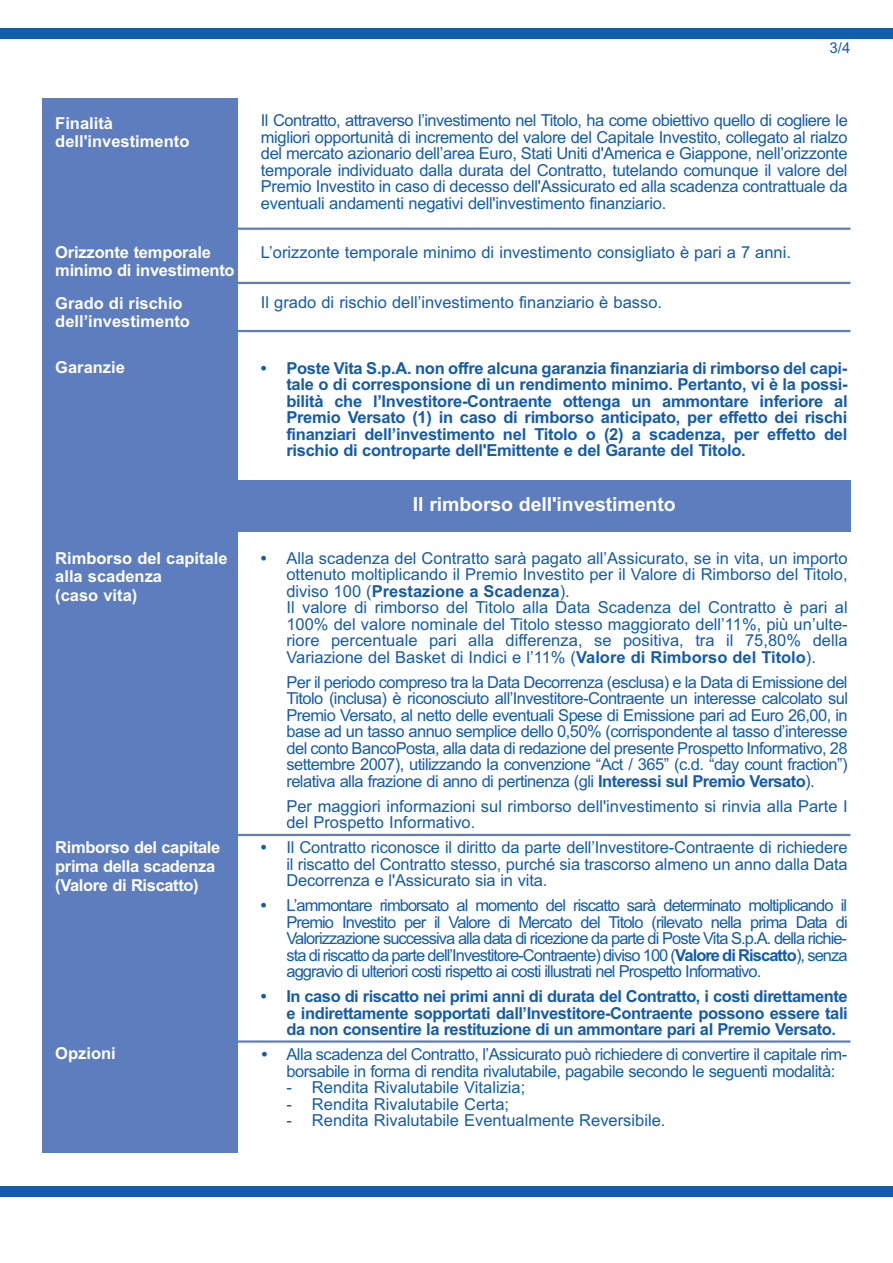
<style>
.page{position:relative;width:893px;height:1263px;background:#fff}
.page>*{position:absolute;margin:0;border:0;box-sizing:border-box;transform-origin:0 0}
.t1{font:700 19.5px "Arial";letter-spacing:-.005em;color:#fff}
.t2{font:16.5px/16.5px "Arial";color:#135cab;text-align:justify}
.t3{font:700 16.5px/16.5px "Arial";letter-spacing:-.03em;color:#135cab;text-align:justify}
.t4{font:700 16.5px/18.8px "Arial";color:#fff}
.t5{font:16.5px/16.5px "Arial";letter-spacing:-.03em;color:#135cab}
.t6{font:700 16.5px/18.8px "Arial";letter-spacing:-.02em;color:#fff}
.t7{font:15px "Arial";color:#135cab}
.s1{font-weight:700}
.s2{font-weight:700;font-style:italic}
</style>
<div class="page">
<div style="left:43px;top:98px;width:195px;height:1054px;background:#5d7dbe"></div>
<div style="left:238px;top:480px;width:612px;height:51px;background:#5d7dbe"></div>
<hr style="left:237px;top:228px;width:613px;height:2px;background:#5d7dbe">
<hr style="left:237px;top:282px;width:613px;height:2px;background:#5d7dbe">
<hr style="left:237px;top:330px;width:613px;height:2px;background:#5d7dbe">
<hr style="left:237px;top:834px;width:613px;height:2px;background:#5d7dbe">
<hr style="left:237px;top:1040px;width:613px;height:3px;background:#5d7dbe">
<div style="left:0;top:1186px;width:893px;height:11px;background:#135cab"></div>
<div style="left:0;top:28px;width:893px;height:10px;background:#135cab"></div>
<p class="t4" style="left:55px;top:113px;width:136px">Finalità dell'investimento</p>
<p class="t4" style="left:55px;top:242px;width:181px">Orizzonte temporale minimo di investimento</p>
<p class="t4" style="left:55px;top:293px;width:136px">Grado di rischio dell’investimento</p>
<p class="t4" style="left:55px;top:358px;width:71px">Garanzie</p>
<p class="t4" style="left:55px;top:549px;width:174px">Rimborso del capitale alla scadenza<br>(caso vita)</p>
<p class="t6" style="left:55px;top:838px;width:167px">Rimborso del capitale prima della scadenza (Valore di Riscatto)</p>
<p class="t4" style="left:55px;top:1044px;width:62px">Opzioni</p>
<p class="t7" style="left:830px;top:39px;width:22px">3/4</p>
<p class="t2" style="left:261px;top:112px;width:589px">Il Contratto, attraverso l’investimento nel Titolo, ha come obiettivo quello di cogliere le migliori opportunità di incremento del valore del Capitale Investito, collegato al rialzo del mercato azionario dell’area Euro, Stati Uniti d'America e Giappone, nell’orizzonte temporale individuato dalla durata del Contratto, tutelando comunque il valore del Premio Investito in caso di decesso dell'Assicurato ed alla scadenza contrattuale da eventuali andamenti negativi dell'investimento finanziario.</p>
<p class="t2" style="left:261px;top:244px;width:532px">L’orizzonte temporale minimo di investimento consigliato è pari a 7 anni.</p>
<p class="t2" style="left:261px;top:294px;width:403px">Il grado di rischio dell’investimento finanziario è basso.</p>
<p class="t3" style="left:286px;top:360px;width:563px;text-indent:-26px">• Poste Vita S.p.A. non offre alcuna garanzia finanziaria di rimborso del capi&shy;tale o di corresponsione di un rendimento minimo. Pertanto, vi è la possi&shy;bilità che l’Investitore-Contraente ottenga un ammontare inferiore al Premio Versato (1) in caso di rimborso anticipato, per effetto dei rischi finanziari dell’investimento nel Titolo o (2) a scadenza, per effetto del rischio di controparte dell'Emittente e del Garante del Titolo.</p>
<p class="t1" style="left:413px;top:493px;width:264px">Il rimborso dell'investimento</p>
<p class="t2" style="left:286px;top:550px;width:563px;text-align:left;text-indent:-26px"><span class="s1">•</span> Alla scadenza del Contratto sarà pagato all’Assicurato, se in vita, un importo ottenuto moltiplicando il Premio Investito per il Valore di Rimborso del Titolo, diviso 100 (<span class="s1">Prestazione a Scadenza</span>).<br>Il valore di rimborso del Titolo alla Data Scadenza del Contratto è pari al 100% del valore nominale del Titolo stesso maggiorato dell’11%, più un’ulte&shy;riore percentuale pari alla differenza, se positiva, tra il 75,80% della Variazione del Basket di Indici e l’11% (<span class="s1">Valore di Rimborso del Titolo</span>).</p>
<p class="t2" style="left:286px;top:674px;width:563px">Per il periodo compreso tra la Data Decorrenza (esclusa) e la Data di Emissione del Titolo (inclusa) è riconosciuto all’Investitore-Contraente un interesse calcolato sul Premio Versato, al netto delle eventuali Spese di Emissione pari ad Euro 26,00, in base ad un tasso annuo semplice dello 0,50% (corrispondente al tasso d’interesse del conto BancoPosta, alla data di redazione del presente Prospetto Informativo, 28 settembre 2007), utilizzando la convenzione “Act / 365” (c.d. “day count fraction”) relativa alla frazione di anno di pertinenza (gli <span class="s1">Interessi sul Premio Versato</span>).</p>
<p class="t2" style="left:286px;top:798px;width:563px">Per maggiori informazioni sul rimborso dell'investimento si rinvia alla Parte I del Prospetto Informativo.</p>
<p class="t2" style="left:286px;top:839px;width:563px;text-indent:-26px"><span class="s1">•</span> Il Contratto riconosce il diritto da parte dell’Investitore-Contraente di richiedere il riscatto del Contratto stesso, purché sia trascorso almeno un anno dalla Data Decorrenza e l'Assicurato sia in vita.</p>
<p class="t2" style="left:286px;top:897px;width:563px;text-indent:-26px"><span class="s1">•</span> L’ammontare rimborsato al momento del riscatto sarà determinato moltiplicando il Premio Investito per il Valore di Mercato del Titolo (rilevato nella prima Data di Valorizzazione successiva alla data di ricezione da parte di Poste Vita S.p.A. della richie&shy;sta di riscatto da parte dell’Investitore-Contraente) diviso 100 (<span class="s1">Valore di Riscatto</span>), senza aggravio di ulteriori costi rispetto ai costi illustrati nel Prospetto Informativo.</p>
<p class="t3" style="left:286px;top:988px;width:563px;text-indent:-26px">• In caso di riscatto nei primi anni di durata del Contratto, i costi direttamente e indirettamente sopportati dall’Investitore-Contraente possono essere tali da non consentire la restituzione di un ammontare pari al Premio Versato.</p>
<p class="t5" style="left:286px;top:1046px;width:563px;text-indent:-26px"><span class="s2">•</span> Alla scadenza del Contratto, l’Assicurato può richiedere di convertire il capitale rim&shy;borsabile in forma di rendita rivalutabile, pagabile secondo le seguenti modalità:</p>
<p class="t2" style="left:286px;top:1079px;width:240px">- Rendita Rivalutabile Vitalizia;</p>
<p class="t2" style="left:286px;top:1096px;width:224px">- Rendita Rivalutabile Certa;</p>
<p class="t2" style="left:286px;top:1112px;width:381px">- Rendita Rivalutabile Eventualmente Reversibile.</p>
</div>
